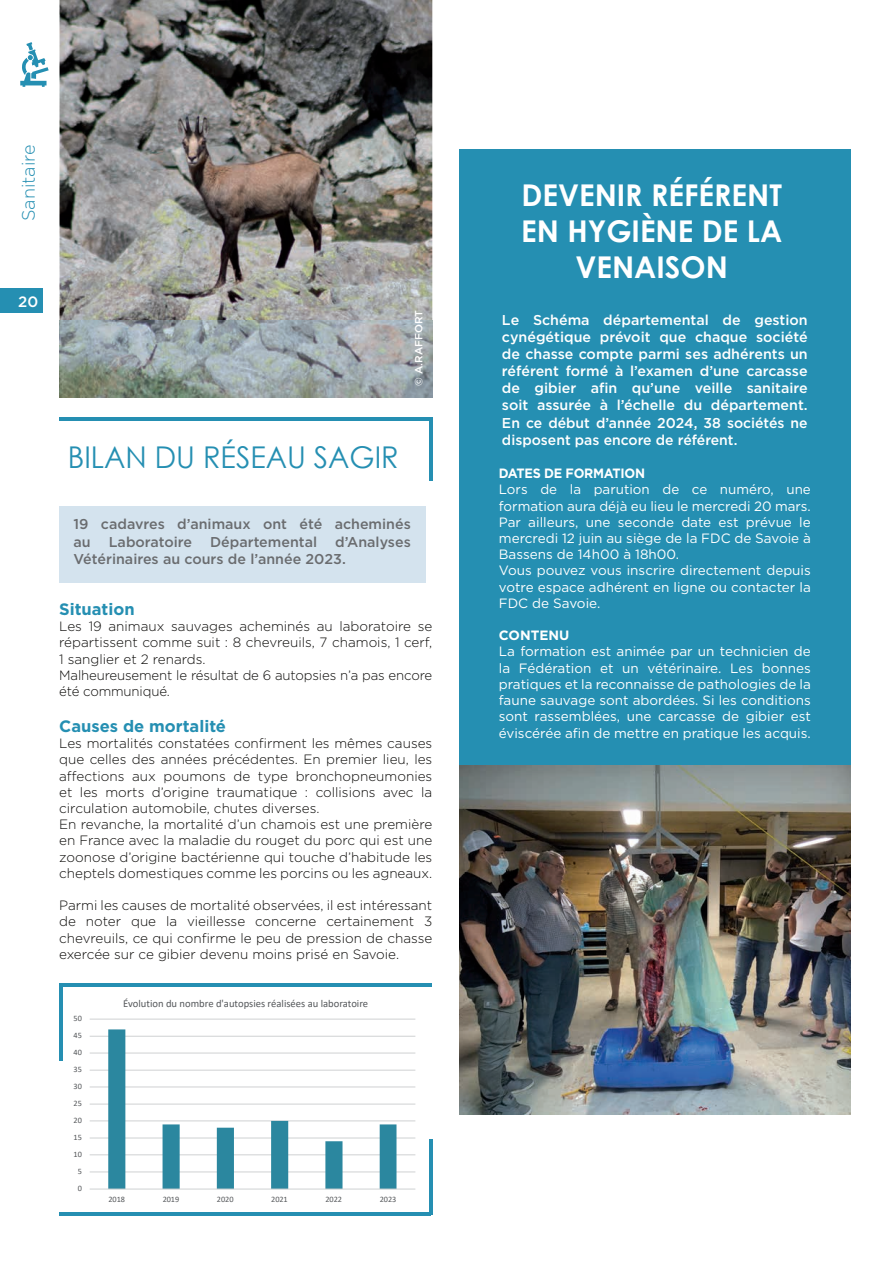
<style>
.page{position:relative;width:893px;height:1263px;background:#fff}
.page>*{position:absolute;margin:0;border:0;box-sizing:border-box;transform-origin:0 0}
.t1{font:700 30px/36px "Century Gothic";color:#fff;text-align:center}
.t2{font:30px "Century Gothic";color:#258fb2;scale:.96 1}
.t3{font:300 18px "Gotham";color:#258fb2}
.t4{font:700 16.5px "Gotham";color:#258fb2}
.t5{font:500 15px "Gotham";color:#fff}
.t6{font:500 14.25px/17.1px "Gotham";color:#fff;text-align:justify}
.t7{font:500 14.25px/17.1px "Gotham";color:#6a6c6f}
.t8{font:300 13.5px/16.2px "Gotham";color:#0b0a08}
.t9{font:13.5px/16.2px "Gotham";color:#fff}
.t10{font:700 13.5px "Gotham";letter-spacing:-.02em;color:#fff;scale:.94 1}
.t11{font:700 13.5px "Gotham";color:#fff}
.t12{font:10.65px "Calibri";color:#55585b}
.t13{font:500 10.5px "Gotham";color:#fff}
.t14{font:8.25px "Calibri";letter-spacing:-.005em;color:#55585b}
</style>
<div class="page">
<div style="left:59px;top:506px;width:366px;height:77px;background:#d4e3ee"></div>
<div style="left:459px;top:149px;width:391px;height:617px;background:#258fb2"></div>
<img style="left:459px;top:766px;width:391px;height:348px">
<img style="left:60px;top:0;width:372px;height:321px">
<hr style="left:59px;top:418px;width:373px;height:3px;background:#258fb2">
<hr style="left:429px;top:417px;width:3px;height:64px;background:#258fb2">
<hr style="left:59px;top:321px;width:1px;height:77px;background:#d4e3ee">
<img style="left:60px;top:321px;width:372px;height:77px">
<div style="left:0;top:289px;width:43px;height:24px;background:#258fb2"></div>
<svg style="left:20px;top:42px;width:29px;height:45px"></svg>
<hr style="left:59px;top:983px;width:373px;height:3px;background:#258fb2">
<hr style="left:59px;top:985px;width:3px;height:75px;background:#258fb2">
<hr style="left:59px;top:1212px;width:372px;height:3px;background:#258fb2">
<hr style="left:429px;top:1140px;width:3px;height:75px;background:#258fb2">
<hr style="left:90px;top:1172px;width:325px;height:1px;background:#cfd1d2">
<hr style="left:90px;top:1154px;width:325px;height:1px;background:#cfd1d2">
<hr style="left:90px;top:1138px;width:325px;height:1px;background:#cfd1d2">
<hr style="left:90px;top:1121px;width:325px;height:1px;background:#cfd1d2">
<hr style="left:90px;top:1104px;width:325px;height:1px;background:#cfd1d2">
<hr style="left:90px;top:1087px;width:325px;height:1px;background:#cfd1d2">
<hr style="left:90px;top:1070px;width:325px;height:1px;background:#cfd1d2">
<hr style="left:90px;top:1053px;width:325px;height:1px;background:#cfd1d2">
<hr style="left:90px;top:1036px;width:325px;height:1px;background:#cfd1d2">
<hr style="left:90px;top:1019px;width:325px;height:1px;background:#cfd1d2">
<svg style="left:108px;top:1029px;width:288px;height:160px"></svg>
<hr style="left:90px;top:1189px;width:325px;height:1px;background:#cfd1d2">
<h2 class="t3" style="left:17px;top:221px;width:78px;rotate:-90deg">Sanitaire</h2>
<p class="t5" style="left:18px;top:292px;width:22px">20</p>
<p class="t13" style="left:412px;top:386px;width:77px;rotate:-90deg">© A.RAFFORT</p>
<h1 class="t2" style="left:68px;top:436px;width:346px">BILAN DU RÉSEAU SAGIR</h1>
<p class="t7" style="left:74px;top:516px;width:339px">19 cadavres d’animaux ont été acheminés au</p>
<p class="t7" style="left:109px;top:533px;width:85px">Laboratoire</p>
<p class="t7" style="left:210px;top:533px;width:109px">Départemental</p>
<p class="t7" style="left:74px;top:533px;width:339px;text-indent:262px">d’Analyses<br>Vétérinaires au cours de l’année 2023.</p>
<p class="t4" style="left:59px;top:598px;width:77px">Situation</p>
<p class="t8" style="left:59px;top:618px;width:375px">Les 19 animaux sauvages acheminés au laboratoire se répartissent comme suit : 8 chevreuils, 7 chamois, 1 cerf, 1 sanglier et 2 renards.<br>Malheureusement le résultat de 6 autopsies n’a pas encore été communiqué.</p>
<p class="t4" style="left:59px;top:715px;width:168px">Causes de mortalité</p>
<p class="t8" style="left:59px;top:735px;width:375px">Les mortalités constatées confirment les mêmes causes que celles des années précédentes. En premier lieu, les affections aux poumons de type bronchopneumonies et les morts d’origine traumatique : collisions avec la circulation automobile, chutes diverses.<br>En revanche, la mortalité d’un chamois est une première en France avec la maladie du rouget du porc qui est une zoonose d’origine bactérienne qui touche d’habitude les cheptels domestiques comme les porcins ou les agneaux.</p>
<p class="t8" style="left:59px;top:897px;width:375px;text-align:justify">Parmi les causes de mortalité observées, il est intéressant de noter que la vieillesse concerne certainement 3 chevreuils, ce qui confirme le peu de pression de chasse exercée sur ce gibier devenu moins prisé en Savoie.</p>
<p class="t14" style="left:74px;top:1013px;width:10px">50</p>
<p class="t14" style="left:74px;top:1030px;width:10px">45</p>
<p class="t14" style="left:74px;top:1047px;width:10px">40</p>
<p class="t14" style="left:74px;top:1064px;width:10px">35</p>
<p class="t14" style="left:74px;top:1081px;width:10px">30</p>
<p class="t14" style="left:74px;top:1098px;width:10px">25</p>
<p class="t14" style="left:74px;top:1115px;width:10px">20</p>
<p class="t14" style="left:74px;top:1131px;width:10px">15</p>
<p class="t14" style="left:74px;top:1149px;width:10px">10</p>
<p class="t14" style="left:78px;top:1165px;width:6px">5</p>
<p class="t14" style="left:78px;top:1183px;width:6px">0</p>
<p class="t12" style="left:123px;top:996px;width:247px">Évolution du nombre d'autopsies réalisées au laboratoire</p>
<p class="t14" style="left:108px;top:1193px;width:18px">2018</p>
<p class="t14" style="left:163px;top:1193px;width:18px">2019</p>
<p class="t14" style="left:217px;top:1193px;width:18px">2020</p>
<p class="t14" style="left:271px;top:1193px;width:18px">2021</p>
<p class="t14" style="left:325px;top:1193px;width:18px">2022</p>
<p class="t14" style="left:380px;top:1193px;width:18px">2023</p>
<h1 class="t1" style="left:521px;top:176px;width:263px">DEVENIR RÉFÉRENT<br>EN HYGIÈNE DE LA<br>VENAISON</h1>
<p class="t6" style="left:502px;top:311px;width:307px">Le Schéma départemental de gestion cynégétique prévoit que chaque société de chasse compte parmi ses adhérents un référent formé à l’examen d’une carcasse de gibier afin qu’une veille sanitaire soit assurée à l’échelle du département.<br>En ce début d’année 2024, 38 sociétés ne disposent pas encore de référent.</p>
<p class="t10" style="left:499px;top:464px;width:157px">DATES DE FORMATION</p>
<p class="t9" style="left:499px;top:481px;width:314px">Lors de la parution de ce numéro, une formation aura déjà eu lieu le mercredi 20 mars.<br>Par ailleurs, une seconde date est prévue le mercredi 12 juin au siège de la FDC de Savoie à Bassens de 14h00 à 18h00.<br>Vous pouvez vous inscrire directement depuis votre espace adhérent en ligne ou contacter la FDC de Savoie.</p>
<p class="t11" style="left:499px;top:626px;width:72px">CONTENU</p>
<p class="t9" style="left:499px;top:643px;width:314px;text-align:justify">La formation est animée par un technicien de la Fédération et un vétérinaire. Les bonnes pratiques et la reconnaisse de pathologies de la faune sauvage sont abordées. Si les conditions sont rassemblées, une carcasse de gibier est éviscérée afin de mettre en pratique les acquis.</p>
</div>
